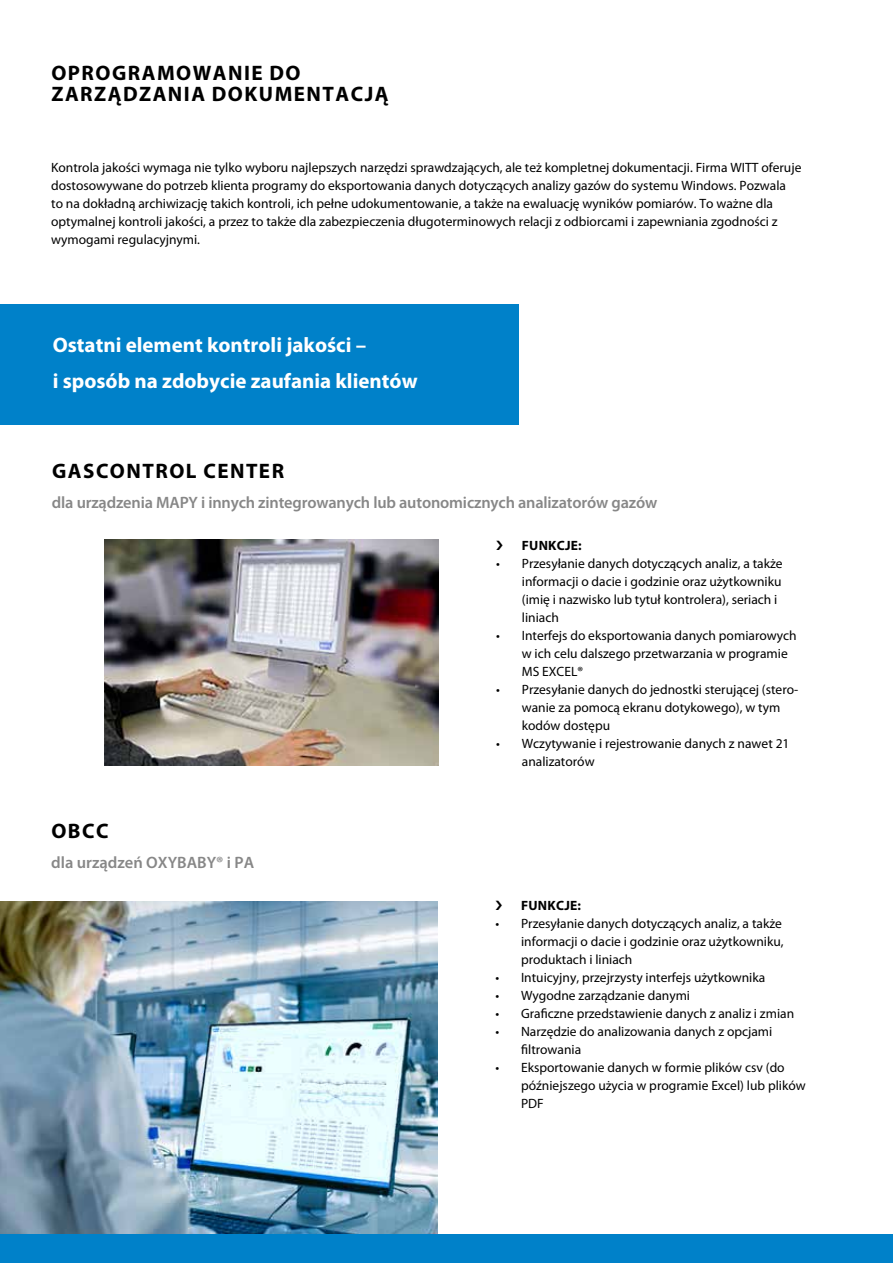
<style>
.page{position:relative;width:893px;height:1263px;background:#fff}
.page>*{position:absolute;margin:0;border:0;box-sizing:border-box;transform-origin:0 0}
.t1{font:700 21px/36px "Myriad Pro";color:#fff}
.t2{font:700 21px/21px "Myriad Pro";letter-spacing:.07em;color:#000}
.t3{font:600 16.5px "Myriad Pro";letter-spacing:-.01em;color:#878787}
.t4{font:13.5px/18px "Myriad Pro";color:#000}
.t5{font:700 13.5px "Myriad Pro";letter-spacing:.02em;color:#000}
</style>
<div class="page">
<img style="left:0;top:902px;width:438px;height:332px">
<img style="left:104px;top:539px;width:334px;height:227px">
<div style="left:0;top:304px;width:519px;height:120px;background:#0081c9"></div>
<div style="left:0;top:1234px;width:893px;height:29px;background:#0081c9"></div>
<h1 class="t2" style="left:51px;top:61px;width:339px">OPROGRAMOWANIE DO<br>ZARZĄDZANIA DOKUMENTACJĄ</h1>
<p class="t4" style="left:51px;top:158px;width:752px">Kontrola jakości wymaga nie tylko wyboru najlepszych narzędzi sprawdzających, ale też kompletnej dokumentacji. Firma WITT oferuje dostosowywane do potrzeb klienta programy do eksportowania danych dotyczących analizy gazów do systemu Windows. Pozwala<br>to na dokładną archiwizację takich kontroli, ich pełne udokumentowanie, a także na ewaluację wyników pomiarów. To ważne dla optymalnej kontroli jakości, a przez to także dla zabezpieczenia długoterminowych relacji z odbiorcami i zapewniania zgodności z wymogami regulacyjnymi.</p>
<h1 class="t1" style="left:53px;top:326px;width:366px">Ostatni element kontroli jakości –<br>i sposób na zdobycie zaufania klientów</h1>
<h1 class="t2" style="left:52px;top:460px;width:233px">GASCONTROL CENTER</h1>
<p class="t3" style="left:52px;top:492px;width:607px">dla urządzenia MAPY i innych zintegrowanych lub autonomicznych analizatorów gazów</p>
<h1 class="t2" style="left:51px;top:820px;width:59px">OBCC</h1>
<p class="t3" style="left:51px;top:852px;width:205px">dla urządzeń OXYBABY® i PA</p>
<p class="t5" style="left:522px;top:536px;width:61px">FUNKCJE:</p>
<p class="t4" style="left:522px;top:554px;width:262px;text-indent:-26px">• Przesyłanie danych dotyczących analiz, a także informacji o dacie i godzinie oraz użytkowniku (imię i nazwisko lub tytuł kontrolera), seriach i liniach</p>
<p class="t4" style="left:522px;top:626px;width:276px;text-indent:-26px">• Interfejs do eksportowania danych pomiarowych w ich celu dalszego przetwarzania w programie<br>MS EXCEL®</p>
<p class="t4" style="left:522px;top:680px;width:278px;text-indent:-26px">• Przesyłanie danych do jednostki sterującej (stero&shy;wanie za pomocą ekranu dotykowego), w tym kodów dostępu</p>
<p class="t4" style="left:522px;top:734px;width:269px;text-indent:-26px">• Wczytywanie i rejestrowanie danych z nawet 21 analizatorów</p>
<p class="t5" style="left:521px;top:896px;width:61px">FUNKCJE:</p>
<p class="t4" style="left:521px;top:914px;width:264px;text-indent:-26px">• Przesyłanie danych dotyczących analiz, a także informacji o dacie i godzinie oraz użytkowniku, produktach i liniach</p>
<p class="t4" style="left:496px;top:968px;width:271px">• Intuicyjny, przejrzysty interfejs użytkownika</p>
<p class="t4" style="left:496px;top:986px;width:196px">• Wygodne zarządzanie danymi</p>
<p class="t4" style="left:496px;top:1004px;width:300px">• Graficzne przedstawienie danych z analiz i zmian</p>
<p class="t4" style="left:521px;top:1022px;width:253px;text-indent:-26px">• Narzędzie do analizowania danych z opcjami filtrowania</p>
<p class="t4" style="left:521px;top:1058px;width:286px;text-indent:-26px">• Eksportowanie danych w formie plików csv (do późniejszego użycia w programie Excel) lub plików<br>PDF</p>
</div>
